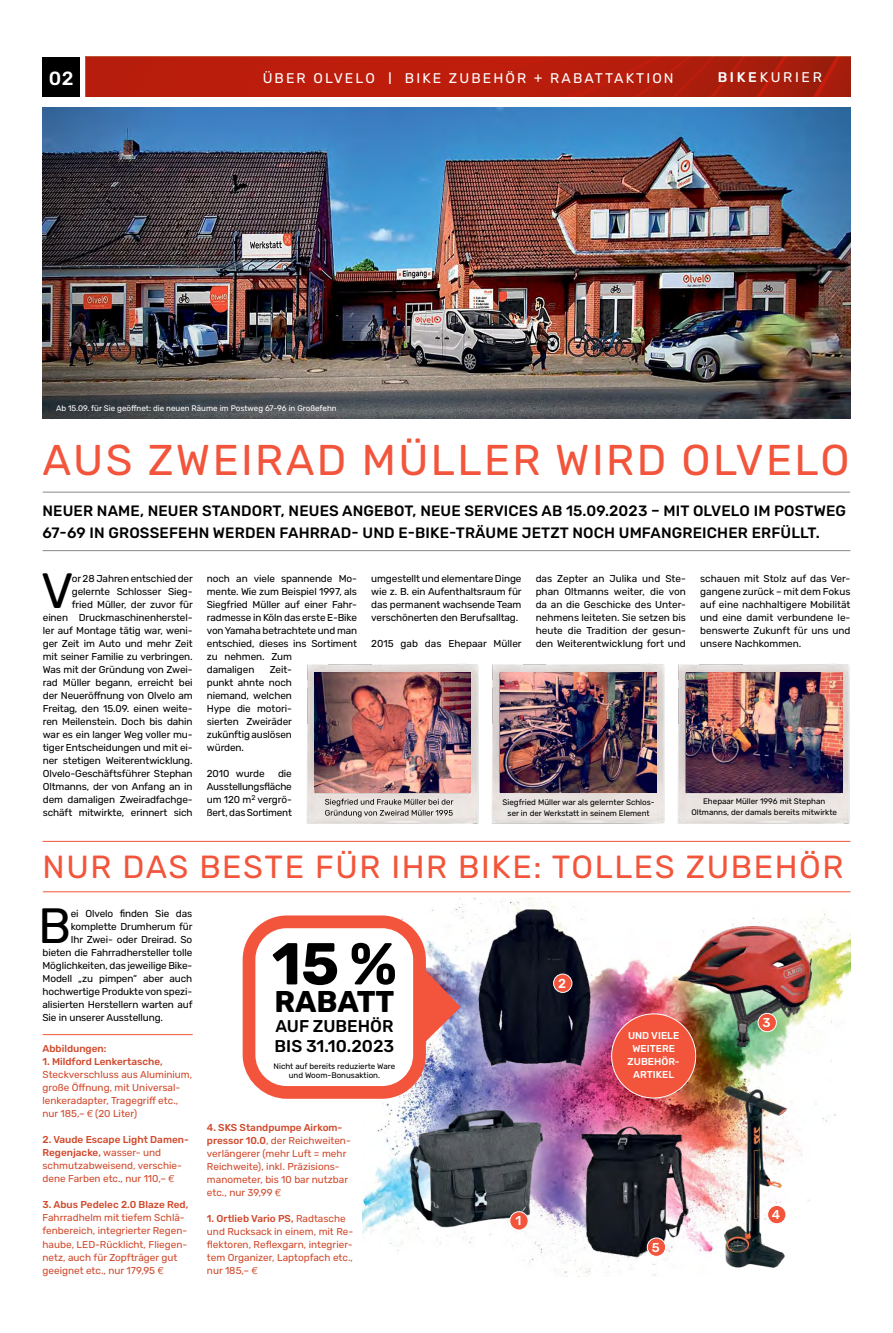
<style>
.page{position:relative;width:893px;height:1333px;background:#fff}
.page>*{position:absolute;margin:0;border:0;box-sizing:border-box;transform-origin:0 0}
.t1{font:700 59px "Rubik";color:#000}
.t2{font:49.5px "Rubik";color:#000}
.t3{font:43px "Rubik";letter-spacing:.055em;color:#f2553b}
.t4{font:32px "Rubik";letter-spacing:.05em;color:#f2553b}
.t5{font:700 30px "Rubik";color:#000}
.t6{font:500 19px "Rubik";color:#fff}
.t7{font:500 17px/20px "Rubik";color:#000}
.t8{font:500 15px/22px "Rubik";letter-spacing:.01em;color:#000}
.t9{font:14px "Rubik";letter-spacing:.15em;color:#fff}
.t10{font:500 12.9px "Rubik";color:#fff}
.t11{font:10px/13px "Rubik";letter-spacing:-.01em;color:#000;text-align:justify}
.t12{font:10px/13px "Rubik";color:#d0492c}
.t13{font:500 10px "Rubik";color:#d0492c}
.t14{font:500 10px/13px "Rubik";color:#fff;text-align:center}
.t15{font:8px/11px "Rubik";color:#000;text-align:center}
.t16{font:8px "Rubik";color:#fff}
.s1{font-size:16.8px}
.s2{font-weight:500}
.s3{font-family:"Linotype Euro Font Ato F"}
</style>
<div class="page">
<div style="left:43px;top:57px;width:37px;height:39px;background:#000"></div>
<img style="left:86px;top:57px;width:764px;height:39px">
<img style="left:306px;top:664px;width:173px;height:160px">
<img style="left:491px;top:664px;width:174px;height:160px">
<img style="left:677px;top:664px;width:173px;height:160px">
<svg style="left:325px;top:798px;width:128px;height:19px"></svg>
<img style="left:363px;top:909px;width:487px;height:354px">
<hr style="left:43px;top:841px;width:807px;height:1px;background:#f2553b">
<img style="left:43px;top:107px;width:807px;height:311px">
<hr style="left:43px;top:492px;width:807px;height:1px;background:#8c8986">
<hr style="left:43px;top:550px;width:807px;height:1px;background:#8c8986">
<div style="left:692px;top:1055px;width:125px;height:244px;background:#fff"></div>
<img style="left:716px;top:1080px;width:78px;height:188px">
<img style="left:650px;top:892px;width:194px;height:186px">
<img style="left:679px;top:926px;width:132px;height:120px">
<img style="left:445px;top:892px;width:179px;height:203px">
<img style="left:466px;top:904px;width:132px;height:166px">
<svg style="left:243px;top:915px;width:218px;height:183px"></svg>
<img style="left:551px;top:1095px;width:169px;height:182px">
<img style="left:564px;top:1119px;width:143px;height:143px">
<div style="left:612px;top:1013px;width:84px;height:84px;background:#f2553b;border-radius:50%"></div>
<img style="left:376px;top:1076px;width:199px;height:183px">
<img style="left:400px;top:1110px;width:143px;height:126px">
<div style="left:510px;top:1211px;width:18px;height:18px;background:#f2553b;border-radius:50%"></div>
<div style="left:510px;top:1211px;width:18px;height:18px;border:1px solid #fff;border-radius:50%"></div>
<div style="left:554px;top:974px;width:18px;height:18px;background:#f2553b;border-radius:50%"></div>
<div style="left:553px;top:973px;width:19px;height:19px;border:1px solid #fff;border-radius:50%"></div>
<div style="left:758px;top:1013px;width:18px;height:18px;background:#f2553b;border-radius:50%"></div>
<div style="left:758px;top:1013px;width:18px;height:18px;border:1px solid #fff;border-radius:50%"></div>
<div style="left:647px;top:1237px;width:19px;height:19px;background:#f2553b;border-radius:50%"></div>
<div style="left:647px;top:1237px;width:19px;height:19px;border:1px solid #fff;border-radius:50%"></div>
<div style="left:768px;top:1205px;width:18px;height:18px;background:#f2553b;border-radius:50%"></div>
<div style="left:767px;top:1205px;width:19px;height:18px;border:1px solid #fff;border-radius:50%"></div>
<hr style="left:43px;top:1034px;width:150px;height:1px;background:#f2553b">
<hr style="left:43px;top:891px;width:807px;height:1px;background:#f2553b">
<img style="left:314px;top:672px;width:157px;height:120px">
<img style="left:500px;top:672px;width:157px;height:120px">
<img style="left:686px;top:672px;width:156px;height:120px">
<h3 class="t6" style="left:49px;top:67px;width:26px">02</h3>
<h3 class="t9" style="left:263px;top:70px;width:412px">ÜBER OLVELO <span class="s1">I</span> BIKE ZUBEHÖR + RABATTAKTION</h3>
<h3 class="t9" style="left:718px;top:70px;width:106px"><span class="s2">BIKE</span>KURIER</h3>
<p class="t16" style="left:56px;top:403px;width:282px">Ab 15.09. für Sie geöffnet: die neuen Räume im Postweg 67-96 in Großefehn</p>
<h3 class="t3" style="left:43px;top:436px;width:809px">AUS ZWEIRAD MÜLLER WIRD OLVELO</h3>
<h3 class="t8" style="left:43px;top:500px;width:805px">NEUER NAME, NEUER STANDORT, NEUES ANGEBOT, NEUE SERVICES AB 15.09.2023 – MIT OLVELO IM POSTWEG<br>67-69 IN GROSSEFEHN WERDEN FAHRRAD- UND E-BIKE-TRÄUME JETZT NOCH UMFANGREICHER ERFÜLLT.</h3>
<h2 class="t2" style="left:41px;top:563px;width:34px">V</h2>
<p class="t11" style="left:43px;top:572px;width:152px;text-align:right">or 28 Jahren entschied der gelernte Schlosser Sieg-<br>fried Müller, der zuvor für<br>einen Druckmaschinenherstel&shy;ler auf Montage tätig war, weni&shy;ger Zeit im Auto und mehr Zeit mit seiner Familie zu verbringen.<br>Was mit der Gründung von Zwei&shy;rad Müller begann, erreicht bei der Neueröffnung von Olvelo am<br>Freitag, den 15.09. einen weite&shy;ren Meilenstein. Doch bis dahin war es ein langer Weg voller mu&shy;tiger Entscheidungen und mit ei&shy;ner stetigen Weiterentwicklung.<br>Olvelo-Geschäftsführer Stephan<br>Oltmanns, der von Anfang an in dem damaligen Zweiradfachge&shy;schäft mitwirkte, erinnert sich</p>
<p class="t11" style="left:207px;top:572px;width:152px;text-align:left">noch an viele spannende Mo&shy;mente. Wie zum Beispiel 1997, als<br>Siegfried Müller auf einer Fahr&shy;radmesse in Köln das erste E-Bike von Yamaha betrachtete und man entschied, dieses ins Sortiment zu nehmen. Zum<br>damaligen</p>
<p class="t11" style="left:207px;top:663px;width:87px;text-indent:63px">Zeit&shy;punkt ahnte noch niemand, welchen Hype die motori&shy;sierten Zweiräder zukünftig auslösen würden.</p>
<p class="t11" style="left:207px;top:767px;width:59px">2010 wurde</p>
<p class="t11" style="left:207px;top:767px;width:87px;text-indent:71px">die Ausstellungsfläche um 120 m<sup>2</sup> vergrö&shy;ßert, das Sortiment</p>
<p class="t11" style="left:371px;top:572px;width:152px">umgestellt und elementare Dinge wie z. B. ein Aufenthaltsraum für das permanent wachsende Team verschönerten den Berufsalltag.</p>
<p class="t11" style="left:371px;top:637px;width:152px">2015 gab das Ehepaar Müller</p>
<p class="t11" style="left:536px;top:572px;width:152px">das Zepter an Julika und Ste&shy;phan Oltmanns weiter, die von da an die Geschicke des Unter&shy;nehmens leiteten. Sie setzen bis heute die Tradition der gesun&shy;den Weiterentwicklung fort und</p>
<p class="t11" style="left:700px;top:572px;width:152px">schauen mit Stolz auf das Ver&shy;gangene zurück – mit dem Fokus auf eine nachhaltigere Mobilität und eine damit verbundene le&shy;benswerte Zukunft für uns und unsere Nachkommen.</p>
<p class="t15" style="left:503px;top:796px;width:154px">Siegfried Müller war als gelernter Schlos&shy;ser in der Werkstatt in seinem Element</p>
<p class="t15" style="left:691px;top:796px;width:147px">Ehepaar Müller 1996 mit Stephan<br>Oltmanns, der damals bereits mitwirkte</p>
<h3 class="t4" style="left:43px;top:848px;width:802px">NUR DAS BESTE FÜR IHR BIKE: TOLLES ZUBEHÖR</h3>
<h2 class="t2" style="left:38px;top:898px;width:35px">B</h2>
<p class="t11" style="left:71px;top:907px;width:123px">ei Olvelo finden Sie das</p>
<p class="t11" style="left:71px;top:920px;width:123px">komplette Drumherum für</p>
<p class="t11" style="left:71px;top:933px;width:123px">Ihr Zwei- oder Dreirad. So</p>
<p class="t11" style="left:43px;top:946px;width:151px">bieten die Fahrradhersteller tolle</p>
<p class="t11" style="left:43px;top:959px;width:151px">Möglichkeiten, das jeweilige Bike-</p>
<p class="t11" style="left:43px;top:972px;width:151px">Modell „zu pimpen“ aber auch</p>
<p class="t11" style="left:43px;top:985px;width:151px">hochwertige Produkte von spezi-</p>
<p class="t11" style="left:43px;top:998px;width:152px">alisierten Herstellern warten auf</p>
<p class="t11" style="left:43px;top:1011px;width:122px">Sie in unserer Ausstellung.</p>
<p class="t13" style="left:43px;top:1043px;width:65px">Abbildungen:</p>
<p class="t13" style="left:43px;top:1056px;width:122px">1. Mildford Lenkertasche,</p>
<p class="t12" style="left:43px;top:1068px;width:151px">Steckverschluss aus Aluminium, große Öffnung, mit Universal&shy;lenkeradapter, Tragegriff etc., nur 185,– <span class="s3">b</span> (20 Liter)</p>
<p class="t12" style="left:43px;top:1133px;width:148px"><span class="s2">2. Vaude Escape Light Damen-<br>Regenjacke,</span> wasser- und schmutzabweisend, verschie&shy;dene Farben etc., nur 110,– <span class="s3">b</span></p>
<p class="t13" style="left:43px;top:1199px;width:147px">3. Abus Pedelec 2.0 Blaze Red,</p>
<p class="t12" style="left:43px;top:1211px;width:146px">Fahrradhelm mit tiefem Schlä&shy;fenbereich, integrierter Regen&shy;haube, LED-Rücklicht, Fliegen&shy;netz, auch für Zopfträger gut geeignet etc., nur 179,95 <span class="s3">b</span></p>
<h1 class="t1" style="left:272px;top:931px;width:127px">15 %</h1>
<h3 class="t5" style="left:274px;top:985px;width:122px">RABATT</h3>
<h3 class="t7" style="left:275px;top:1016px;width:121px">AUF ZUBEHÖR<br>BIS 31.10.2023</h3>
<p class="t15" style="left:274px;top:1062px;width:123px;line-height:9px">Nicht auf bereits reduzierte Ware und Woom-Bonusaktion.</p>
<p class="t10" style="left:558px;top:976px;width:9px">2</p>
<p class="t10" style="left:763px;top:1015px;width:10px">3</p>
<p class="t14" style="left:628px;top:1029px;width:54px">UND VIELE<br>WEITERE<br>ZUBEHÖR-<br>ARTIKEL</p>
<p class="t12" style="left:207px;top:1120px;width:145px"><span class="s2">4. SKS Standpumpe Airkom&shy;pressor 10.0</span>, der Reichweiten&shy;verlängerer (mehr Luft = mehr<br>Reichweite), inkl. Präzisions&shy;manometer, bis 10 bar nutzbar etc., nur 39,99 <span class="s3">b</span></p>
<p class="t12" style="left:207px;top:1211px;width:148px"><span class="s2">1. Ortlieb Vario PS,</span> Radtasche und Rucksack in einem, mit Re&shy;flektoren, Reflexgarn, integrier&shy;tem Organizer, Laptopfach etc., nur 185,– <span class="s3">b</span></p>
<p class="t10" style="left:772px;top:1207px;width:10px">4</p>
<p class="t10" style="left:515px;top:1213px;width:7px">1</p>
<p class="t10" style="left:652px;top:1239px;width:9px">5</p>
</div>
